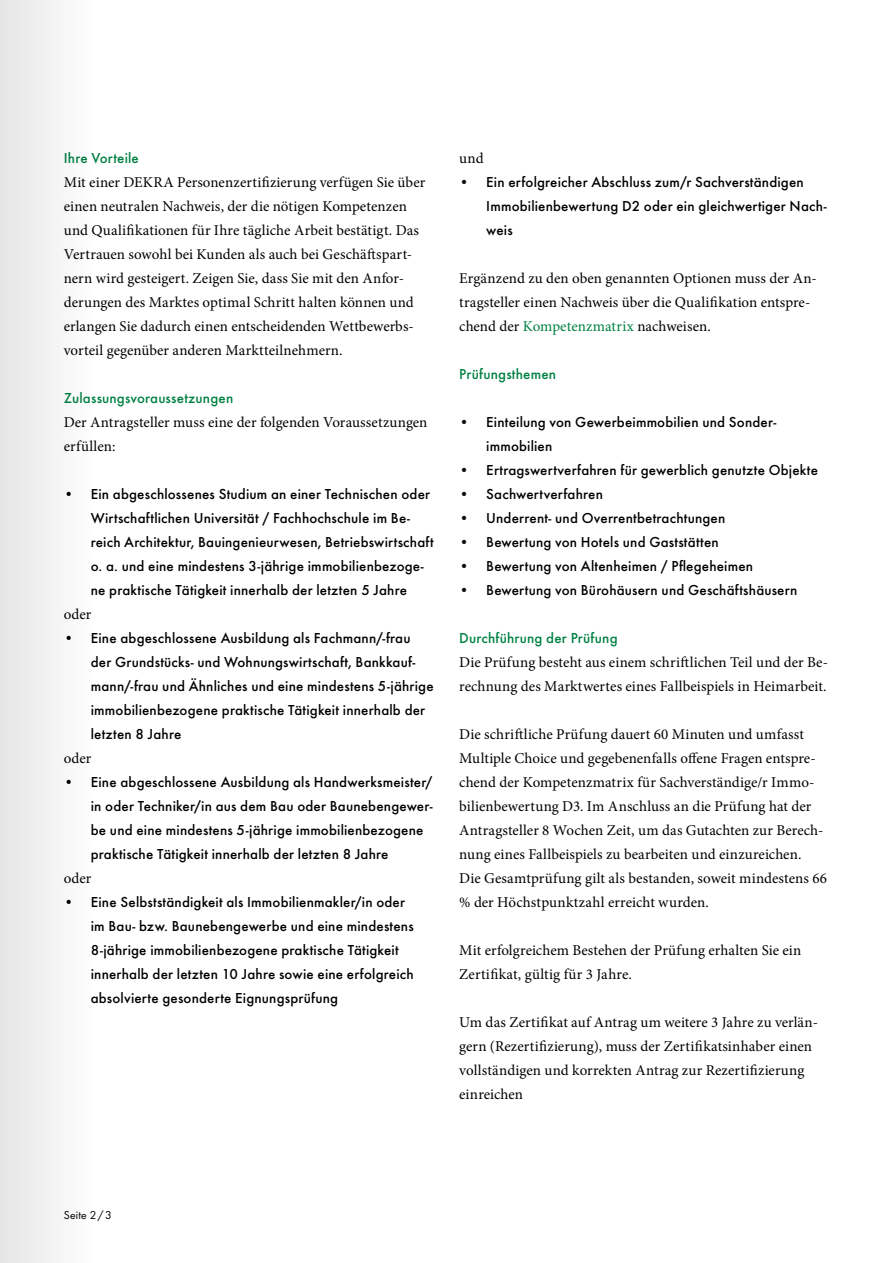
<style>
.page{position:relative;width:893px;height:1263px;background:#fff}
.page>*{position:absolute;margin:0;border:0;box-sizing:border-box;transform-origin:0 0}
.t1{font:15px/24px "Minion Pro";letter-spacing:.005em;color:#000}
.t2{font:500 15px/24px "Futura";letter-spacing:.01em;color:#000}
.t3{font:500 15px "Futura";letter-spacing:.01em;color:#008142}
.t4{font:12px "Futura Boo";letter-spacing:.015em;color:#000}
.s1{color:#008142}
</style>
<div class="page">
<div style="left:0;top:0;width:96px;height:1263px;background:#f2f2f2"></div>
<p class="t3" style="left:64px;top:146px;width:77px">Ihre Vorteile</p>
<p class="t1" style="left:64px;top:170px;width:363px">Mit einer DEKRA Personenzertifizierung verfügen Sie über einen neutralen Nachweis, der die nötigen Kompetenzen und Qualifikationen für Ihre tägliche Arbeit bestätigt. Das Vertrauen sowohl bei Kunden als auch bei Geschäftspart&shy;nern wird gesteigert. Zeigen Sie, dass Sie mit den Anfor&shy;derungen des Marktes optimal Schritt halten können und erlangen Sie dadurch einen entscheidenden Wettbewerbs&shy;vorteil gegenüber anderen Marktteilnehmern.</p>
<p class="t3" style="left:64px;top:386px;width:171px">Zulassungsvoraussetzungen</p>
<p class="t1" style="left:64px;top:410px;width:365px">Der Antragsteller muss eine der folgenden Voraussetzungen erfüllen:</p>
<p class="t2" style="left:91px;top:480px;width:344px;text-indent:-27px">• Ein abgeschlossenes Studium an einer Technischen oder Wirtschaftlichen Universität / Fachhochschule im Be&shy;reich Architektur, Bauingenieurwesen, Betriebswirtschaft o. a. und eine mindestens 3-jährige immobilienbezoge&shy;ne praktische Tätigkeit innerhalb der letzten 5 Jahre</p>
<p class="t1" style="left:64px;top:602px;width:29px">oder</p>
<p class="t2" style="left:91px;top:624px;width:344px;text-indent:-27px">• Eine abgeschlossene Ausbildung als Fachmann/-frau der Grundstücks- und Wohnungswirtschaft, Bankkauf&shy;mann/-frau und Ähnliches und eine mindestens 5-jährige immobilienbezogene praktische Tätigkeit innerhalb der letzten 8 Jahre</p>
<p class="t1" style="left:64px;top:746px;width:29px">oder</p>
<p class="t2" style="left:91px;top:768px;width:343px;text-indent:-27px">• Eine abgeschlossene Ausbildung als Handwerksmeister/ in oder Techniker/in aus dem Bau oder Baunebengewer&shy;be und eine mindestens 5-jährige immobilienbezogene praktische Tätigkeit innerhalb der letzten 8 Jahre</p>
<p class="t1" style="left:64px;top:866px;width:29px">oder</p>
<p class="t2" style="left:91px;top:888px;width:324px;text-indent:-27px">• Eine Selbstständigkeit als Immobilienmakler/in oder im Bau- bzw. Baunebengewerbe und eine mindestens 8-jährige immobilienbezogene praktische Tätigkeit innerhalb der letzten 10 Jahre sowie eine erfolgreich absolvierte gesonderte Eignungsprüfung</p>
<p class="t1" style="left:459px;top:146px;width:26px">und</p>
<p class="t2" style="left:486px;top:168px;width:342px;text-indent:-27px">• Ein erfolgreicher Abschluss zum/r Sachverständigen<br>Immobilienbewertung D2 oder ein gleichwertiger Nach&shy;weis</p>
<p class="t1" style="left:459px;top:266px;width:359px">Ergänzend zu den oben genannten Optionen muss der An&shy;tragsteller einen Nachweis über die Qualifikation entspre&shy;chend der <span class="s1">Kompetenzmatrix</span> nachweisen.</p>
<p class="t3" style="left:459px;top:362px;width:98px">Prüfungsthemen</p>
<p class="t2" style="left:486px;top:408px;width:292px;text-indent:-27px">• Einteilung von Gewerbeimmobilien und Sonder&shy;immobilien</p>
<p class="t2" style="left:459px;top:456px;width:360px">• Ertragswertverfahren für gewerblich genutzte Objekte</p>
<p class="t2" style="left:459px;top:480px;width:145px">• Sachwertverfahren</p>
<p class="t2" style="left:459px;top:504px;width:268px">• Underrent- und Overrentbetrachtungen</p>
<p class="t2" style="left:459px;top:528px;width:261px">• Bewertung von Hotels und Gaststätten</p>
<p class="t2" style="left:459px;top:552px;width:295px">• Bewertung von Altenheimen / Pflegeheimen</p>
<p class="t2" style="left:459px;top:576px;width:340px">• Bewertung von Bürohäusern und Geschäftshäusern</p>
<p class="t3" style="left:459px;top:626px;width:160px">Durchführung der Prüfung</p>
<p class="t1" style="left:459px;top:650px;width:370px">Die Prüfung besteht aus einem schriftlichen Teil und der Be&shy;rechnung des Marktwertes eines Fallbeispiels in Heimarbeit.</p>
<p class="t1" style="left:459px;top:722px;width:369px">Die schriftliche Prüfung dauert 60 Minuten und umfasst Multiple Choice und gegebenenfalls offene Fragen entspre&shy;chend der Kompetenzmatrix für Sachverständige/r Immo&shy;bilienbewertung D3. Im Anschluss an die Prüfung hat der Antragsteller 8 Wochen Zeit, um das Gutachten zur Berech&shy;nung eines Fallbeispiels zu bearbeiten und einzureichen.<br>Die Gesamtprüfung gilt als bestanden, soweit mindestens 66 % der Höchstpunktzahl erreicht wurden.</p>
<p class="t1" style="left:459px;top:938px;width:344px">Mit erfolgreichem Bestehen der Prüfung erhalten Sie ein<br>Zertifikat, gültig für 3 Jahre.</p>
<p class="t1" style="left:459px;top:1010px;width:360px">Um das Zertifikat auf Antrag um weitere 3 Jahre zu verlän&shy;gern (Rezertifizierung), muss der Zertifikatsinhaber einen vollständigen und korrekten Antrag zur Rezertifizierung einreichen</p>
<p class="t4" style="left:64px;top:1206px;width:50px">Seite 2/3</p>
</div>
